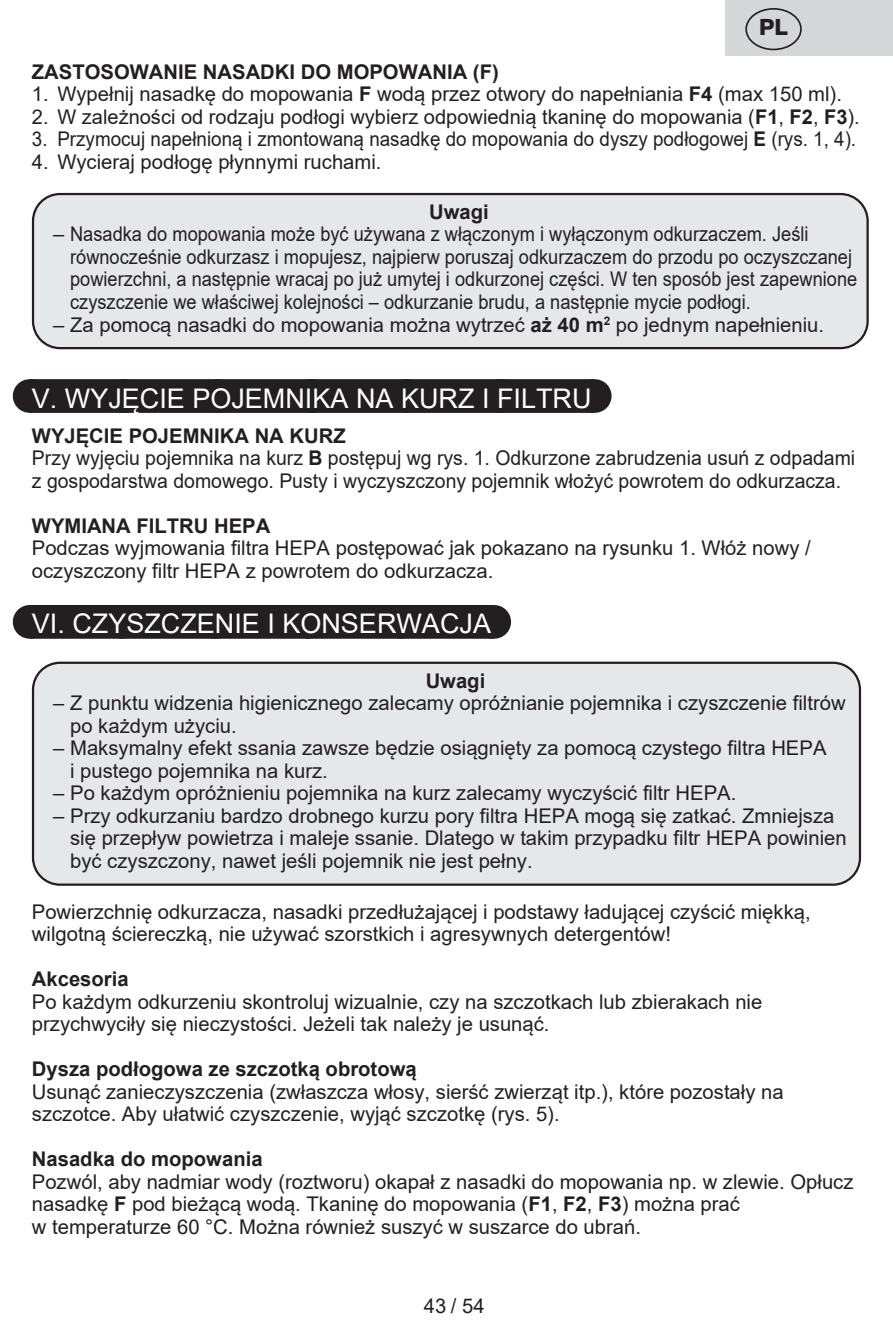
<style>
.page{position:relative;width:893px;height:1340px;background:#fff}
.page>*{position:absolute;margin:0;border:0;box-sizing:border-box;transform-origin:0 0}
.Grafický_nadpis_ETA{font:27px "Arial";color:#fff}
.t1{font:800 22.5px "Helvetica Neue OT";color:#231f20}
.Normální{font:20.25px/22.5px "Arial";color:#231f20}
.Normální-2{font:20.25px/22.5px "Arial";color:#231f20;scale:.96 1}
.Normální-3{font:700 20.25px "Arial";color:#231f20}
.Normální-4{font:20.25px "Arial";color:#231f20;scale:.93 1}
.s1{font-weight:700}
</style>
<div class="page">
<div style="left:725px;top:0;width:168px;height:55px;background:#d5d6d8"></div>
<div style="left:745px;top:8px;width:57px;height:42px;border:2px solid #231f20;border-radius:50%"></div>
<div style="left:30px;top:379px;width:564px;height:34px;background:#231f20"></div>
<svg style="left:126px;top:379px;width:421px;height:34px"></svg>
<hr style="left:594px;top:379px;width:1px;height:34px;background:#231f20">
<div style="left:30px;top:605px;width:463px;height:33px;background:#231f20"></div>
<hr style="left:493px;top:605px;width:1px;height:33px;background:#231f20">
<div style="left:33px;top:194px;width:835px;height:154px;background:#e6e7e9;border-radius:27px"></div>
<div style="left:32px;top:193px;width:837px;height:156px;border:2px solid #231f20;border-radius:27px"></div>
<div style="left:33px;top:662px;width:827px;height:222px;background:#e6e7e9;border-radius:27px"></div>
<div style="left:32px;top:661px;width:829px;height:224px;border:2px solid #231f20;border-radius:27px"></div>
<p class="t1" style="left:759px;top:14px;width:31px">PL</p>
<p class="Normální-3" style="left:32px;top:57px;width:468px">ZASTOSOWANIE NASADKI DO MOPOWANIA (F)</p>
<p class="Normální" style="left:32px;top:83px;width:812px">1. Wypełnij nasadkę do mopowania <span class="s1">F</span> wodą przez otwory do napełniania <span class="s1">F4</span> (max 150 ml).</p>
<p class="Normální" style="left:32px;top:105px;width:829px">2. W zależności od rodzaju podłogi wybierz odpowiednią tkaninę do mopowania (<span class="s1">F1</span>, <span class="s1">F2</span>, <span class="s1">F3</span>).</p>
<p class="Normální-4" style="left:32px;top:125px;width:888px">3. Przymocuj napełnioną i zmontowaną nasadkę do mopowania do dyszy podłogowej <span class="s1">E</span> (rys. 1, 4).</p>
<p class="Normální" style="left:32px;top:150px;width:351px">4. Wycieraj podłogę płynnymi ruchami.</p>
<p class="Normální-3" style="left:429px;top:197px;width:61px">Uwagi</p>
<p class="Normální" style="left:70px;top:223px;width:789px;text-indent:-17px">– Nasadka do mopowania może być używana z włączonym i wyłączonym odkurzaczem. Jeśli równocześnie odkurzasz i mopujesz, najpierw poruszaj odkurzaczem do przodu po oczyszczanej powierzchni, a następnie wracaj po już umytej i odkurzonej części. W ten sposób jest zapewnione czyszczenie we właściwej kolejności – odkurzanie brudu, a następnie mycie podłogi.</p>
<p class="Normální" style="left:53px;top:313px;width:772px">– Za pomocą nasadki do mopowania można wytrzeć <span class="s1">aż 40 m</span><sup>2</sup> po jednym napełnieniu.</p>
<p class="Grafický_nadpis_ETA" style="left:32px;top:379px;width:561px">V. WYJĘCIE POJEMNIKA NA KURZ I FILTRU</p>
<p class="Normální-3" style="left:32px;top:421px;width:315px">WYJĘCIE POJEMNIKA NA KURZ</p>
<p class="Normální-2" style="left:32px;top:447px;width:859px">Przy wyjęciu pojemnika na kurz <span class="s1">B</span> postępuj wg rys. 1. Odkurzone zabrudzenia usuń z odpadami z gospodarstwa domowego. Pusty i wyczyszczony pojemnik włożyć powrotem do odkurzacza.</p>
<p class="Normální-3" style="left:32px;top:511px;width:240px">WYMIANA FILTRU HEPA</p>
<p class="Normální" style="left:32px;top:537px;width:780px">Podczas wyjmowania filtra HEPA postępować jak pokazano na rysunku 1. Włóż nowy / oczyszczony filtr HEPA z powrotem do odkurzacza.</p>
<p class="Grafický_nadpis_ETA" style="left:32px;top:605px;width:461px">VI. CZYSZCZENIE I KONSERWACJA</p>
<p class="Normální-3" style="left:426px;top:666px;width:61px">Uwagi</p>
<p class="Normální" style="left:70px;top:691px;width:777px;text-indent:-17px">– Z punktu widzenia higienicznego zalecamy opróżnianie pojemnika i czyszczenie filtrów po każdym użyciu.</p>
<p class="Normální" style="left:70px;top:736px;width:758px;text-indent:-17px">– Maksymalny efekt ssania zawsze będzie osiągnięty za pomocą czystego filtra HEPA i pustego pojemnika na kurz.</p>
<p class="Normální" style="left:53px;top:781px;width:685px">– Po każdym opróżnieniu pojemnika na kurz zalecamy wyczyścić filtr HEPA.</p>
<p class="Normální" style="left:70px;top:804px;width:778px;text-indent:-17px">– Przy odkurzaniu bardzo drobnego kurzu pory filtra HEPA mogą się zatkać. Zmniejsza się przepływ powietrza i maleje ssanie. Dlatego w takim przypadku filtr HEPA powinien być czyszczony, nawet jeśli pojemnik nie jest pełny.</p>
<p class="Normální" style="left:32px;top:900px;width:780px">Powierzchnię odkurzacza, nasadki przedłużającej i podstawy ładującej czyścić miękką, wilgotną ściereczką, nie używać szorstkich i agresywnych detergentów!</p>
<p class="Normální-3" style="left:32px;top:964px;width:98px">Akcesoria</p>
<p class="Normální" style="left:32px;top:990px;width:732px">Po każdym odkurzeniu skontroluj wizualnie, czy na szczotkach lub zbierakach nie przychwyciły się nieczystości. Jeżeli tak należy je usunąć.</p>
<p class="Normální-3" style="left:32px;top:1054px;width:386px">Dysza podłogowa ze szczotką obrotową</p>
<p class="Normální" style="left:32px;top:1080px;width:753px">Usunąć zanieczyszczenia (zwłaszcza włosy, sierść zwierząt itp.), które pozostały na szczotce. Aby ułatwić czyszczenie, wyjąć szczotkę (rys. 5).</p>
<p class="Normální-3" style="left:32px;top:1144px;width:232px">Nasadka do mopowania</p>
<p class="Normální" style="left:32px;top:1170px;width:823px">Pozwól, aby nadmiar wody (roztworu) okapał z nasadki do mopowania np. w zlewie. Opłucz nasadkę <span class="s1">F</span> pod bieżącą wodą. Tkaninę do mopowania (<span class="s1">F1</span>, <span class="s1">F2</span>, <span class="s1">F3</span>) można prać<br>w temperaturze 60 °C. Można również suszyć w suszarce do ubrań.</p>
<p class="Normální" style="left:424px;top:1294px;width:62px">43 / 54</p>
</div>
